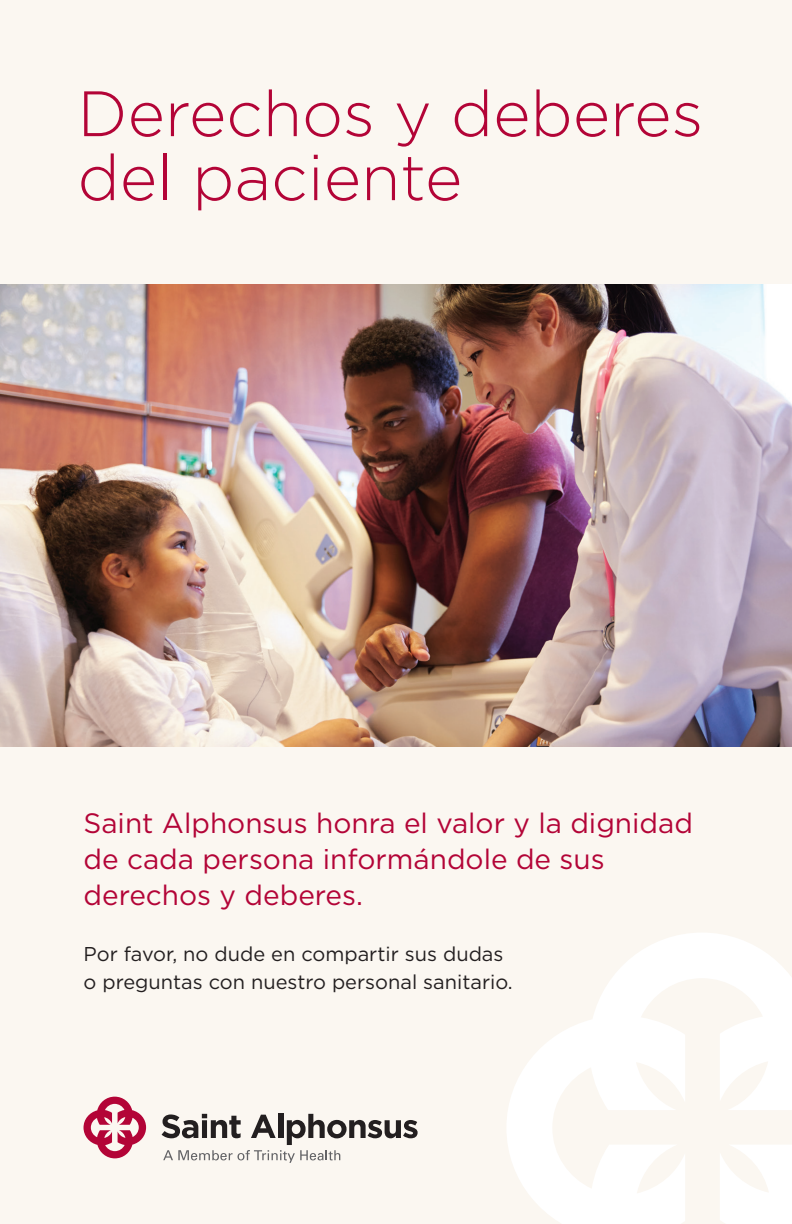
<style>
.page{position:relative;width:792px;height:1224px;background:#fbf7f1}
.page>*{position:absolute;margin:0;border:0;box-sizing:border-box;transform-origin:0 0}
.t1{font:300 64px/64px "Gotham";color:#b30437}
.t2{font:28px/36px "Gotham";color:#b30437}
.t3{font:20px/28px "Gotham";color:#231f20}
</style>
<div class="page">
<svg style="left:84px;top:1097px;width:62px;height:61px"></svg>
<svg style="left:162px;top:1114px;width:256px;height:49px"></svg>
<img style="left:0;top:285px;width:792px;height:462px">
<svg style="left:507px;top:933px;width:285px;height:291px;fill:#fefefe"></svg>
<h1 class="t1" style="left:78px;top:80px;width:627px">Derechos y deberes del paciente</h1>
<p class="t2" style="left:84px;top:804px;width:611px">Saint Alphonsus honra el valor y la dignidad de cada persona informándole de sus derechos y deberes.</p>
<p class="t3" style="left:84px;top:939px;width:431px">Por favor, no dude en compartir sus dudas o preguntas con nuestro personal sanitario.</p>
</div>
